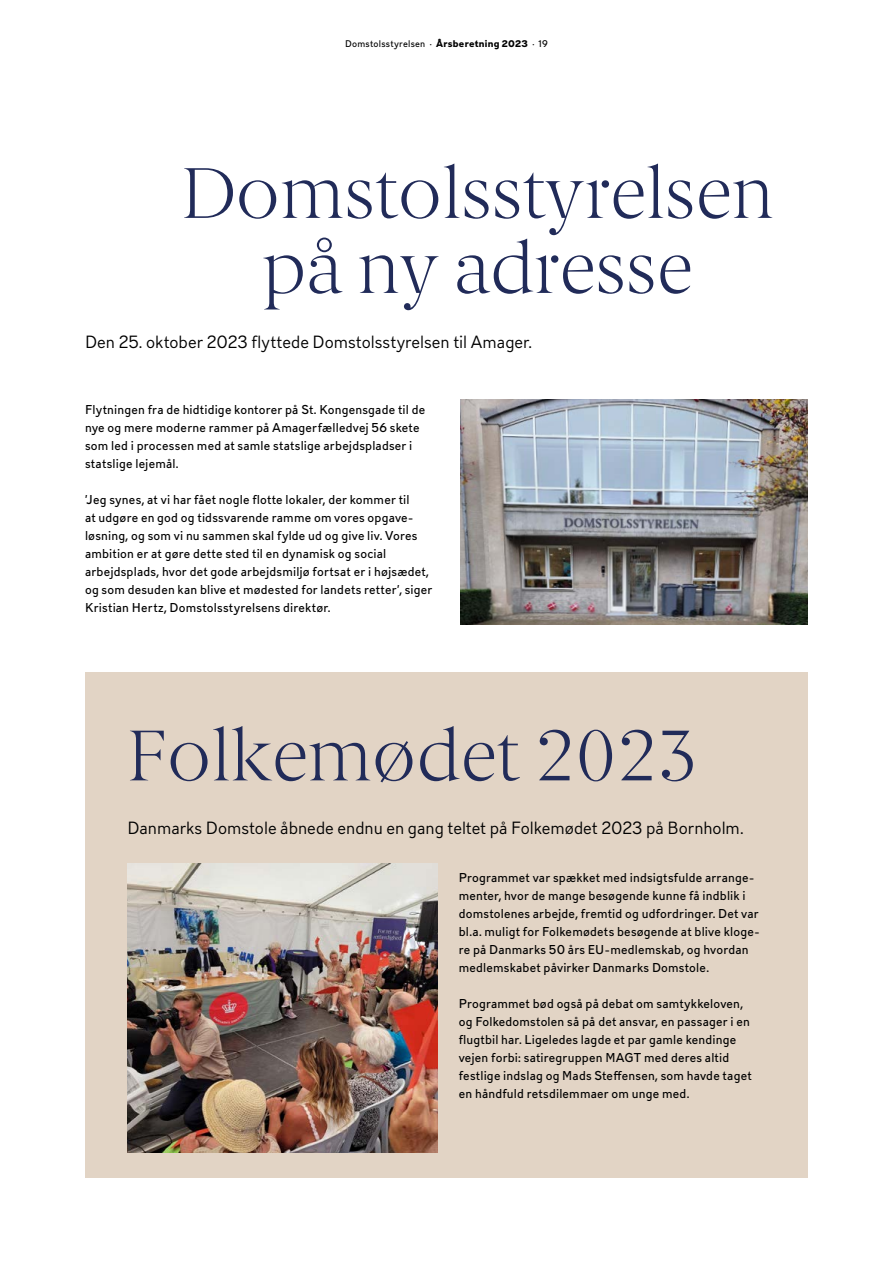
<style>
.page{position:relative;width:893px;height:1263px;background:#fff}
.page>*{position:absolute;margin:0;border:0;box-sizing:border-box;transform-origin:0 0}
.t1{font:300 72px/75px "Berlingske Serif";color:#212b59;text-align:center}
.t2{font:300 16.5px "DS737";color:#000}
.t3{font:12px/18px "DS737";letter-spacing:.015em;color:#000}
.t4{font:9px "DS737";letter-spacing:.025em;color:#000}
.s1{font-weight:700}
</style>
<div class="page">
<div style="left:85px;top:672px;width:723px;height:506px;background:#e2d4c5"></div>
<img style="left:460px;top:400px;width:348px;height:225px">
<img style="left:128px;top:863px;width:309px;height:289px">
<p class="t4" style="left:345px;top:37px;width:204px">Domstolsstyrelsen · <span class="s1">Årsberetning 2023</span> · 19</p>
<h2 class="t1" style="left:181px;top:154px;width:594px">Domstolsstyrelsen på ny adresse</h2>
<p class="t2" style="left:85px;top:328px;width:449px">Den 25. oktober 2023 flyttede Domstolsstyrelsen til Amager.</p>
<p class="t3" style="left:85px;top:399px;width:342px">Flytningen fra de hidtidige kontorer på St. Kongensgade til de nye og mere moderne rammer på Amagerfælledvej 56 skete som led i processen med at samle statslige arbejdspladser i statslige lejemål.</p>
<p class="t3" style="left:85px;top:489px;width:349px">’Jeg synes, at vi har fået nogle flotte lokaler, der kommer til<br>at udgøre en god og tidssvarende ramme om vores opgave&shy;løsning, og som vi nu sammen skal fylde ud og give liv. Vores ambition er at gøre dette sted til en dynamisk og social arbejdsplads, hvor det gode arbejdsmiljø fortsat er i højsædet, og som desuden kan blive et mødested for landets retter’, siger Kristian Hertz, Domstolsstyrelsens direktør.</p>
<h2 class="t1" style="left:128px;top:717px;width:572px">Folkemødet 2023</h2>
<p class="t2" style="left:128px;top:814px;width:618px">Danmarks Domstole åbnede endnu en gang teltet på Folkemødet 2023 på Bornholm.</p>
<p class="t3" style="left:459px;top:867px;width:303px">Programmet var spækket med indsigtsfulde arrange&shy;menter, hvor de mange besøgende kunne få indblik i domstolenes arbejde, fremtid og udfordringer. Det var bl.a. muligt for Folkemødets besøgende at blive kloge&shy;re på Danmarks 50 års EU-medlemskab, og hvordan medlemskabet påvirker Danmarks Domstole.</p>
<p class="t3" style="left:459px;top:993px;width:295px">Programmet bød også på debat om samtykkeloven, og Folkedomstolen så på det ansvar, en passager i en flugtbil har. Ligeledes lagde et par gamle kendinge vejen forbi: satiregruppen MAGT med deres altid festlige indslag og Mads Steffensen, som havde taget en håndfuld retsdilemmaer om unge med.</p>
</div>
